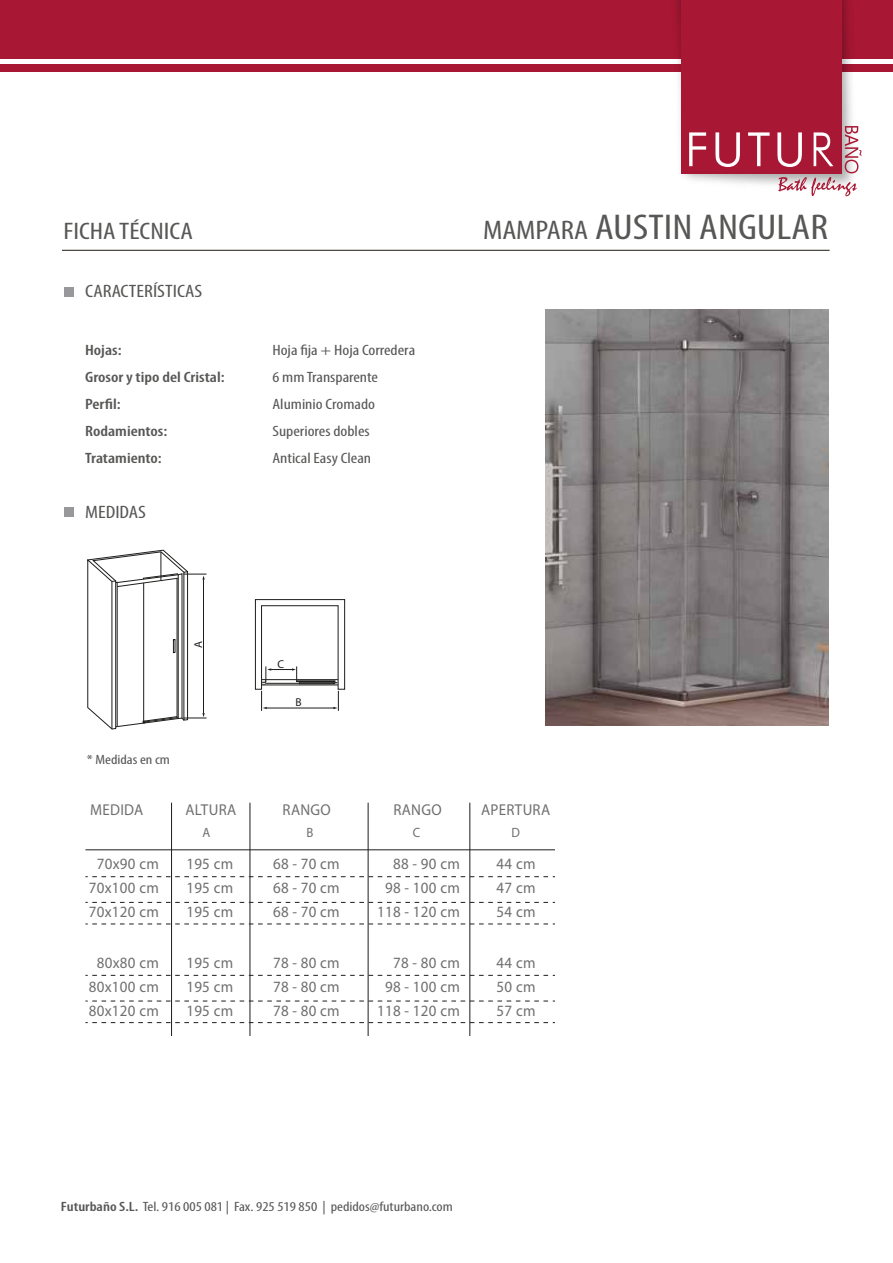
<style>
.page{position:relative;width:893px;height:1263px;background:#fff}
.page>*{position:absolute;margin:0;border:0;box-sizing:border-box;transform-origin:0 0}
.t1{font:condensed 36px "Myriad Pro";color:#575756;scale:1.2 1}
.t2{font:condensed 24px "Myriad Pro";color:#575756;scale:1.2 1}
.t3{font:condensed 18px "Myriad Pro";color:#575756;scale:1.2 1}
.t4{font:15.75px/24px "Myriad Pro";letter-spacing:.02em;color:#706f6f;text-align:justify;scale:.95 1}
.t5{font:condensed 15px/27px "Myriad Pro";color:#575756;scale:1.2 1}
.t6{font:600 condensed 15px/27px "Myriad Pro";color:#575756;scale:1.2 1}
.t7{font:condensed 13.5px "Myriad Pro";color:#575756;scale:1.2 1}
.t8{font:13.5px "Myriad Pro";color:#706f6f;scale:.95 1}
.t9{font:11.4px "Myriad Pro";color:#1d1d1b}
.s1{font-size:27px}
.s2{font-weight:600}
</style>
<div class="page">
<hr style="left:62px;top:250px;width:768px;height:1px;background:#1d1d1b">
<div style="left:64px;top:287px;width:10px;height:9px;background:#98989a"></div>
<div style="left:64px;top:507px;width:10px;height:10px;background:#98989a"></div>
<svg style="left:87px;top:549px;width:119px;height:181px"></svg>
<svg style="left:255px;top:599px;width:90px;height:112px"></svg>
<hr style="left:266px;top:708px;width:69px;height:1px;background:#1d1d1b">
<svg style="left:85px;top:876px;width:470px;height:1px"></svg>
<svg style="left:85px;top:902px;width:470px;height:1px"></svg>
<svg style="left:85px;top:924px;width:470px;height:1px"></svg>
<svg style="left:85px;top:975px;width:470px;height:1px"></svg>
<svg style="left:85px;top:1001px;width:470px;height:1px"></svg>
<svg style="left:85px;top:1022px;width:470px;height:1px"></svg>
<hr style="left:85px;top:849px;width:470px;height:1px;background:#1d1d1b">
<hr style="left:171px;top:803px;width:1px;height:233px;background:#1d1d1b">
<hr style="left:250px;top:803px;width:1px;height:233px;background:#1d1d1b">
<hr style="left:368px;top:803px;width:1px;height:233px;background:#1d1d1b">
<hr style="left:470px;top:803px;width:1px;height:233px;background:#1d1d1b">
<img style="left:545px;top:309px;width:283px;height:416px">
<div style="left:0;top:0;width:893px;height:58px;background:#a81734"></div>
<div style="left:0;top:64px;width:893px;height:8px;background:#a81734"></div>
<img style="left:626px;top:0;width:267px;height:197px">
<div style="left:681px;top:0;width:160px;height:174px;background:#a81734"></div>
<svg style="left:689px;top:132px;width:17px;height:34px"></svg>
<svg style="left:715px;top:132px;width:25px;height:35px"></svg>
<svg style="left:748px;top:132px;width:22px;height:34px"></svg>
<svg style="left:777px;top:126px;width:85px;height:70px"></svg>
<h2 class="t2" style="left:64px;top:216px;width:109px">FICHA TÉCNICA</h2>
<p class="t3" style="left:85px;top:280px;width:99px">CARACTERÍSTICAS</p>
<p class="t6" style="left:85px;top:337px;width:118px">Hojas:<br>Grosor y tipo del Cristal:<br>Perfil:<br>Rodamientos:<br>Tratamiento:</p>
<p class="t5" style="left:272px;top:337px;width:120px">Hoja fija + Hoja Corredera<br>6 mm Transparente<br>Aluminio Cromado<br>Superiores dobles<br>Antical Easy Clean</p>
<p class="t3" style="left:85px;top:501px;width:52px">MEDIDAS</p>
<p class="t9" style="left:191px;top:648px;width:8px;rotate:-90deg">A</p>
<p class="t7" style="left:87px;top:752px;width:71px">* Medidas en cm</p>
<p class="t9" style="left:277px;top:657px;width:8px">C</p>
<p class="t9" style="left:295px;top:696px;width:8px">B</p>
<h1 class="t1" style="left:483px;top:205px;width:289px"><span class="s1">MAMPARA</span> AUSTIN ANGULAR</h1>
<p class="t4" style="left:90px;top:798px;width:58px">MEDIDA</p>
<p class="t4" style="left:185px;top:798px;width:55px">ALTURA</p>
<p class="t4" style="left:283px;top:798px;width:52px">RANGO</p>
<p class="t4" style="left:393px;top:798px;width:52px">RANGO</p>
<p class="t4" style="left:481px;top:798px;width:74px">APERTURA</p>
<p class="t8" style="left:203px;top:824px;width:10px">A</p>
<p class="t8" style="left:306px;top:824px;width:9px">B</p>
<p class="t8" style="left:413px;top:824px;width:9px">C</p>
<p class="t8" style="left:511px;top:824px;width:10px">D</p>
<p class="t4" style="left:89px;top:852px;width:75px;text-align:center">70x90 cm<br>70x100 cm<br>70x120 cm</p>
<p class="t4" style="left:186px;top:852px;width:51px">195 cm 195 cm 195 cm</p>
<p class="t4" style="left:273px;top:852px;width:72px">68 - 70 cm 68 - 70 cm 68 - 70 cm</p>
<p class="t4" style="left:377px;top:852px;width:88px;text-align:right">88 - 90 cm<br>98 - 100 cm<br>118 - 120 cm</p>
<p class="t4" style="left:497px;top:852px;width:42px">44 cm 47 cm 54 cm</p>
<p class="t4" style="left:89px;top:951px;width:75px;text-align:center">80x80 cm<br>80x100 cm<br>80x120 cm</p>
<p class="t4" style="left:186px;top:951px;width:51px">195 cm 195 cm 195 cm</p>
<p class="t4" style="left:273px;top:951px;width:72px">78 - 80 cm 78 - 80 cm 78 - 80 cm</p>
<p class="t4" style="left:377px;top:951px;width:88px;text-align:right">78 - 80 cm<br>98 - 100 cm<br>118 - 120 cm</p>
<p class="t4" style="left:497px;top:951px;width:42px">44 cm 50 cm 57 cm</p>
<p class="t7" style="left:61px;top:1198px;width:328px"><span class="s2">Futurbaño S.L.</span> Tel. 916 005 081 | Fax. 925 519 850 | pedidos@futurbano.com</p>
</div>
